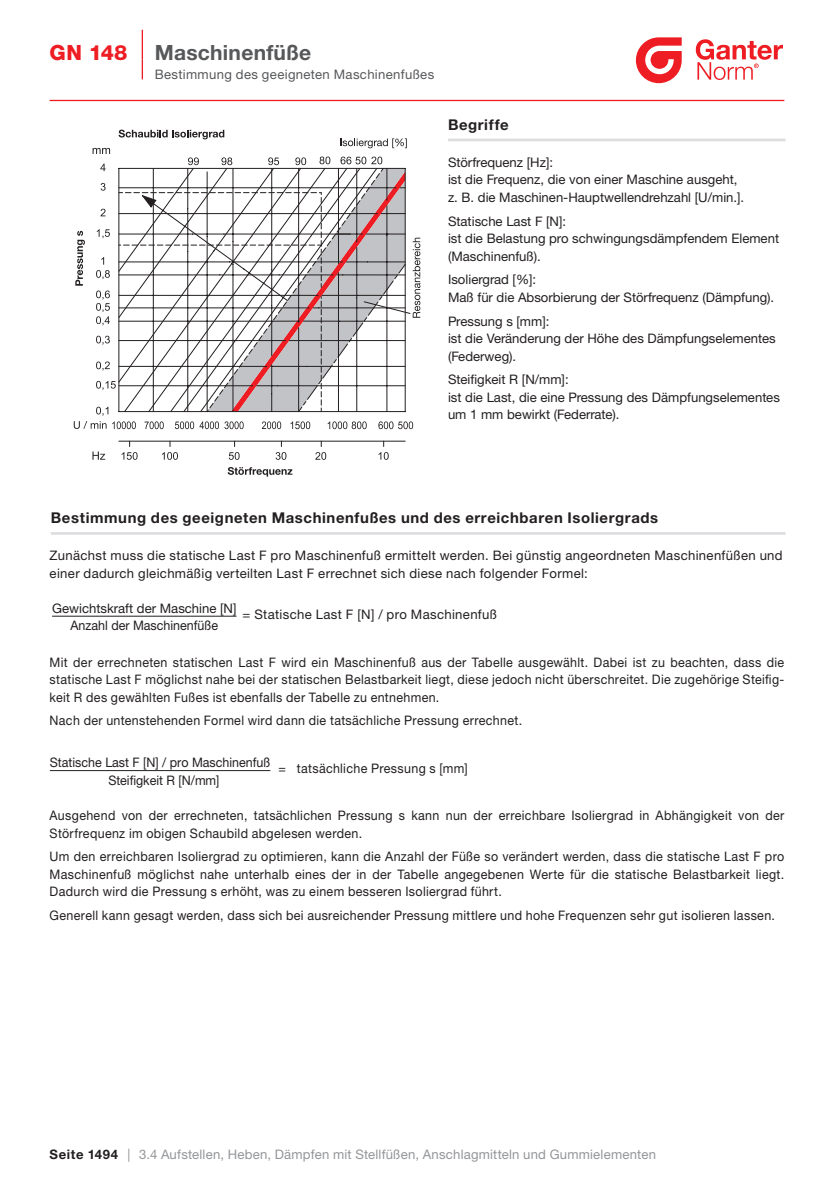
<style>
.page{position:relative;width:834px;height:1181px;background:#fff}
.page>*{position:absolute;margin:0;border:0;box-sizing:border-box;transform-origin:0 0}
.t1{font:700 21px "Helvetica Neue LTW1 G";letter-spacing:.01em;color:#57585a}
.t2{font:800 21px "Helvetica Neue LT Pro";color:#ee1d23}
.t3{font:700 14.88px "Helvetica Neue LT Pro";letter-spacing:.04em;color:#231f20}
.t4{font:13.12px/17.5px "Helvetica Neue LTW1 G";letter-spacing:.025em;color:#231f20;text-align:justify;scale:.95 1}
.t5{font:13.12px/17.5px "Helvetica Neue LTW1 G";color:#231f20}
.t6{font:13.12px/17.5px "Helvetica Neue LTW1 G";letter-spacing:.025em;color:#231f20}
.t7{font:13.12px "Helvetica Neue LT Pro";letter-spacing:.015em;color:#939598}
.t8{font:13.12px "Helvetica Neue LTW1 G";color:#231f20;scale:.95 1}
.t9{font:13.12px "Helvetica Neue LTW1 G";letter-spacing:.025em;color:#57585a}
.t10{font:13.12px "Helvetica Neue LT Pro";color:#231f20;scale:.95 1}
.t11{font:13.12px "Helvetica Neue LT Pro";color:#231f20}
.s1{font-family:"Helvetica Neue LTW1 G";font-weight:700;color:#231f20}
.s2{font-family:"Helvetica Neue LTW1 G"}
</style>
<div class="page">
<hr style="left:50px;top:100px;width:734px;height:1px;background:#ee1d23">
<svg style="left:635px;top:37px;width:46px;height:46px"></svg>
<svg style="left:695px;top:39px;width:87px;height:41px"></svg>
<hr style="left:448px;top:139px;width:337px;height:2px;background:#dcdddf">
<hr style="left:142px;top:30px;width:1px;height:30px;background:#ee1d23">
<svg style="left:142px;top:60px;width:1px;height:19px"></svg>
<hr style="left:51px;top:532px;width:734px;height:3px;background:#dcdddf">
<hr style="left:52px;top:616px;width:184px;height:1px;background:#231f20">
<hr style="left:50px;top:770px;width:220px;height:1px;background:#231f20">
<hr style="left:119px;top:441px;width:286px;height:1px;background:#231f20">
<svg style="left:118px;top:167px;width:288px;height:14px"></svg>
<svg style="left:206px;top:167px;width:178px;height:14px"></svg>
<svg style="left:100px;top:164px;width:5px;height:7px"></svg>
<svg style="left:122px;top:452px;width:15px;height:8px"></svg>
<svg style="left:162px;top:452px;width:16px;height:8px"></svg>
<svg style="left:229px;top:452px;width:10px;height:8px"></svg>
<svg style="left:275px;top:452px;width:11px;height:8px"></svg>
<svg style="left:315px;top:452px;width:11px;height:8px"></svg>
<svg style="left:378px;top:452px;width:10px;height:8px"></svg>
<svg style="left:93px;top:148px;width:17px;height:6px"></svg>
<svg style="left:92px;top:451px;width:13px;height:9px"></svg>
<svg style="left:188px;top:157px;width:11px;height:8px"></svg>
<svg style="left:221px;top:157px;width:11px;height:8px"></svg>
<svg style="left:268px;top:157px;width:11px;height:8px"></svg>
<svg style="left:295px;top:157px;width:11px;height:8px"></svg>
<svg style="left:319px;top:157px;width:11px;height:7px"></svg>
<svg style="left:340px;top:157px;width:42px;height:7px"></svg>
<svg style="left:340px;top:138px;width:66px;height:10px"></svg>
<svg style="left:228px;top:467px;width:64px;height:10px"></svg>
<svg style="left:74px;top:181px;width:346px;height:248px"></svg>
<svg style="left:118px;top:130px;width:106px;height:9px"></svg>
<h1 class="t2" style="left:50px;top:40px;width:79px">GN 148</h1>
<h1 class="t1" style="left:155px;top:39px;width:158px">Maschinenfüße</h1>
<p class="t9" style="left:155px;top:67px;width:281px">Bestimmung des geeigneten Maschinenfußes</p>
<p class="t3" style="left:448px;top:115px;width:62px">Begriffe</p>
<p class="t5" style="left:448px;top:153px;width:298px">Störfrequenz [Hz]:<br>ist die Frequenz, die von einer Maschine ausgeht, z. B. die Maschinen-Hauptwellendrehzahl [U/min.].</p>
<p class="t5" style="left:448px;top:212px;width:332px">Statische Last F [N]:<br>ist die Belastung pro schwingungsdämpfendem Element (Maschinenfuß).</p>
<p class="t5" style="left:448px;top:271px;width:328px">Isoliergrad [%]:<br>Maß für die Absorbierung der Störfrequenz (Dämpfung).</p>
<p class="t5" style="left:448px;top:312px;width:329px">Pressung s [mm]:<br>ist die Veränderung der Höhe des Dämpfungselementes (Federweg).</p>
<p class="t5" style="left:448px;top:371px;width:333px">Steifigkeit R [N/mm]:<br>ist die Last, die eine Pressung des Dämpfungselementes um 1 mm bewirkt (Federrate).</p>
<p class="t3" style="left:51px;top:509px;width:608px">Bestimmung des geeigneten Maschinenfußes und des erreichbaren Isoliergrads</p>
<p class="t6" style="left:50px;top:547px;width:734px">Zunächst muss die statische Last F pro Maschinenfuß ermittelt werden. Bei günstig angeordneten Maschinenfüßen und einer dadurch gleichmäßig verteilten Last F errechnet sich diese nach folgender Formel:</p>
<p class="t6" style="left:242px;top:605px;width:256px">= Statische Last F [N] / pro Maschinenfuß</p>
<p class="t4" style="left:50px;top:653px;width:774px">Mit der errechneten statischen Last F wird ein Maschinenfuß aus der Tabelle ausgewählt. Dabei ist zu beachten, dass die statische Last F möglichst nahe bei der statischen Belastbarkeit liegt, diese jedoch nicht überschreitet. Die zugehörige Steifig&shy;keit R des gewählten Fußes ist ebenfalls der Tabelle zu entnehmen.</p>
<p class="t4" style="left:50px;top:712px;width:499px">Nach der untenstehenden Formel wird dann die tatsächliche Pressung errechnet.</p>
<p class="t4" style="left:278px;top:759px;width:201px">= tatsächliche Pressung s [mm]</p>
<p class="t4" style="left:50px;top:806px;width:774px">Ausgehend von der errechneten, tatsächlichen Pressung s kann nun der erreichbare Isoliergrad in Abhängigkeit von der<br>Störfrequenz im obigen Schaubild abgelesen werden.</p>
<p class="t4" style="left:50px;top:848px;width:774px">Um den erreichbaren Isoliergrad zu optimieren, kann die Anzahl der Füße so verändert werden, dass die statische Last F pro Maschinenfuß möglichst nahe unterhalb eines der in der Tabelle angegebenen Werte für die statische Belastbarkeit liegt.<br>Dadurch wird die Pressung s erhöht, was zu einem besseren Isoliergrad führt.</p>
<p class="t4" style="left:50px;top:906px;width:764px">Generell kann gesagt werden, dass sich bei ausreichender Pressung mittlere und hohe Frequenzen sehr gut isolieren lassen.</p>
<p class="t11" style="left:52px;top:600px;width:186px">Gewichtskraft der Maschine [N]</p>
<p class="t8" style="left:70px;top:617px;width:157px">Anzahl der Maschinenfüße</p>
<p class="t10" style="left:50px;top:754px;width:233px">Statische Last F [N] / pro Maschinenfuß</p>
<p class="t8" style="left:108px;top:772px;width:118px">Steifigkeit R [N/mm]</p>
<p class="t7" style="left:50px;top:1147px;width:607px"><span class="s1">Seite 1494</span> <span class="s2">|</span> 3.4 Aufstellen, Heben, Dämpfen mit Stellfüßen, Anschlagmitteln und Gummielementen</p>
</div>
